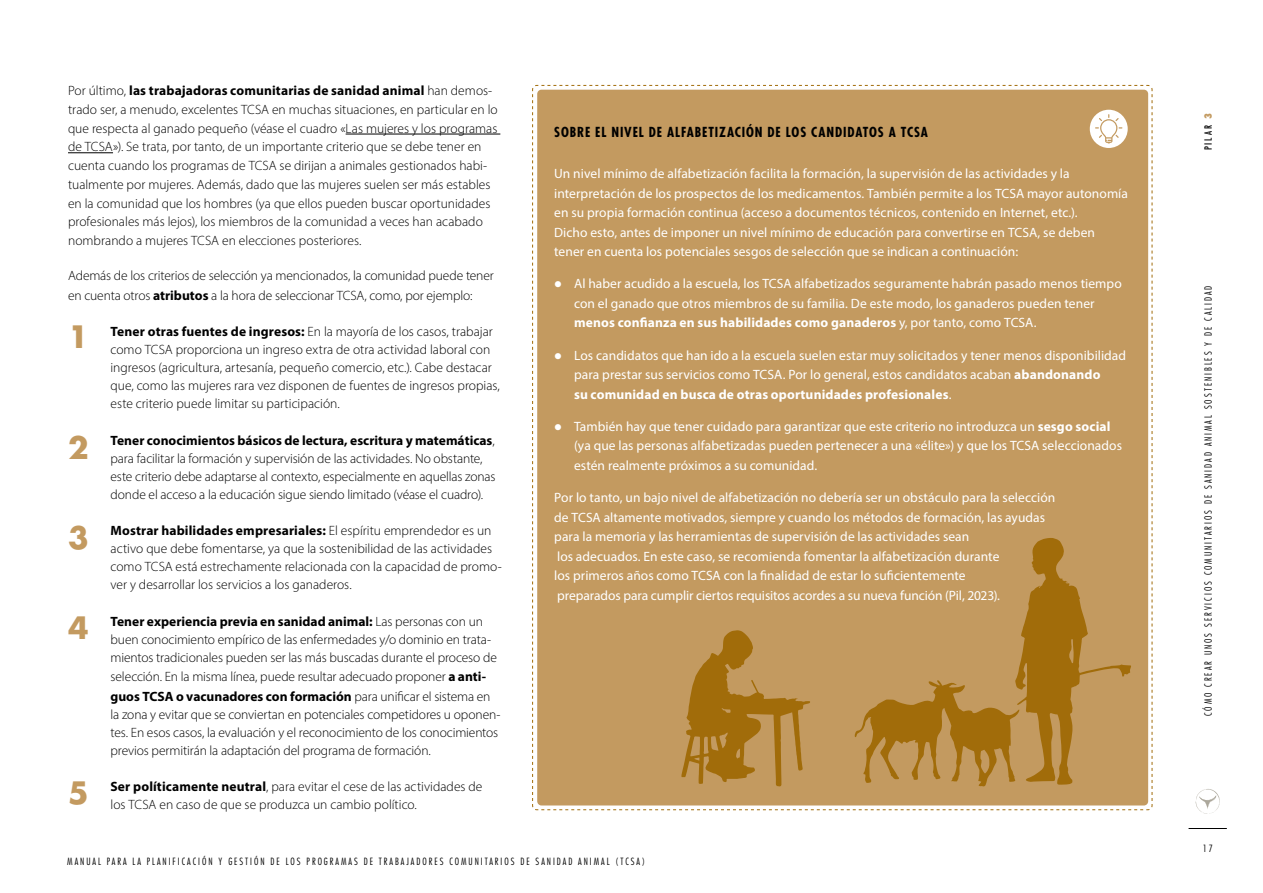
<style>
.page{position:relative;width:1263px;height:893px;background:#fff}
.page>*{position:absolute;margin:0;border:0;box-sizing:border-box;transform-origin:0 0}
.t1{font:700 30px "Futura Std";color:#c39a60}
.t2{font:300 13.5px/18px "Myriad Pro";letter-spacing:-.005em;color:#000}
.t3{font:13.5px/19.5px "Myriad Pro";letter-spacing:.005em;color:#fff}
.t4{font:700 condensed 13.5px "Futura Std";letter-spacing:.065em;color:#000}
.t5{font:300 condensed 9.75px "Futura Std";letter-spacing:.2em;color:#000}
.t6{font:condensed 9.75px "Futura Std";letter-spacing:.2em;color:#000}
.s1{font-weight:700}
.s2{font-weight:800;color:#c39a60}
</style>
<div class="page">
<hr style="left:1188px;top:828px;width:39px;height:1px;background:#000">
<svg style="left:1195px;top:789px;width:25px;height:25px"></svg>
<hr style="left:346px;top:134px;width:154px;height:1px;background:#000">
<hr style="left:68px;top:152px;width:45px;height:1px;background:#000">
<svg style="left:532px;top:85px;width:621px;height:725px"></svg>
<div style="left:537px;top:90px;width:611px;height:715px;background:#c39a60;border-radius:4px"></div>
<div style="left:1090px;top:110px;width:38px;height:38px;background:#fff;border-radius:50%"></div>
<svg style="left:1095px;top:114px;width:27px;height:30px"></svg>
<svg style="left:855px;top:538px;width:276px;height:249px"></svg>
<svg style="left:681px;top:630px;width:129px;height:157px"></svg>
<p class="t2" style="left:68px;top:81px;width:431px;line-height:18.8px">Por último, <span class="s1">las trabajadoras comunitarias de sanidad animal</span> han demos&shy;trado ser, a menudo, excelentes TCSA en muchas situaciones, en particular en lo que respecta al ganado pequeño (véase el cuadro «Las mujeres y los programas de TCSA»). Se trata, por tanto, de un importante criterio que se debe tener en cuenta cuando los programas de TCSA se dirijan a animales gestionados habi&shy;tualmente por mujeres. Además, dado que las mujeres suelen ser más estables en la comunidad que los hombres (ya que ellos pueden buscar oportunidades profesionales más lejos), los miembros de la comunidad a veces han acabado nombrando a mujeres TCSA en elecciones posteriores.</p>
<p class="t2" style="left:68px;top:266px;width:427px;line-height:19.5px">Además de los criterios de selección ya mencionados, la comunidad puede tener en cuenta otros <span class="s1">atributos</span> a la hora de seleccionar TCSA, como, por ejemplo:</p>
<p class="t2" style="left:111px;top:323px;width:391px"><span class="s1">Tener otras fuentes de ingresos:</span> En la mayoría de los casos, trabajar como TCSA proporciona un ingreso extra de otra actividad laboral con ingresos (agricultura, artesanía, pequeño comercio, etc.). Cabe destacar que, como las mujeres rara vez disponen de fuentes de ingresos propias, este criterio puede limitar su participación.</p>
<p class="t2" style="left:111px;top:431px;width:386px"><span class="s1">Tener conocimientos básicos de lectura, escritura y matemáticas</span>, para facilitar la formación y supervisión de las actividades. No obstante, este criterio debe adaptarse al contexto, especialmente en aquellas zonas donde el acceso a la educación sigue siendo limitado (véase el cuadro).</p>
<p class="t2" style="left:111px;top:522px;width:393px"><span class="s1">Mostrar habilidades empresariales:</span> El espíritu emprendedor es un activo que debe fomentarse, ya que la sostenibilidad de las actividades como TCSA está estrechamente relacionada con la capacidad de promo&shy;ver y desarrollar los servicios a los ganaderos.</p>
<p class="t2" style="left:111px;top:612px;width:388px"><span class="s1">Tener experiencia previa en sanidad animal:</span> Las personas con un buen conocimiento empírico de las enfermedades y/o dominio en trata&shy;mientos tradicionales pueden ser las más buscadas durante el proceso de</p>
<p class="t2" style="left:111px;top:667px;width:381px;line-height:19.5px">selección. En la misma línea, puede resultar adecuado proponer <span class="s1">a anti&shy;guos TCSA o vacunadores con formación</span> para unificar el sistema en</p>
<p class="t2" style="left:111px;top:705px;width:391px">la zona y evitar que se conviertan en potenciales competidores u oponen&shy;tes. En esos casos, la evaluación y el reconocimiento de los conocimientos previos permitirán la adaptación del programa de formación.</p>
<p class="t2" style="left:111px;top:777px;width:373px"><span class="s1">Ser políticamente neutral</span>, para evitar el cese de las actividades de los TCSA en caso de que se produzca un cambio político.</p>
<h1 class="t1" style="left:68px;top:316px;width:22px">1</h1>
<h1 class="t1" style="left:68px;top:428px;width:22px">2</h1>
<h1 class="t1" style="left:68px;top:518px;width:22px">3</h1>
<h1 class="t1" style="left:68px;top:608px;width:22px">4</h1>
<h1 class="t1" style="left:68px;top:773px;width:22px">5</h1>
<p class="t4" style="left:554px;top:124px;width:375px">SOBRE EL NIVEL DE ALFABETIZACIÓN DE LOS CANDIDATOS A TCSA</p>
<p class="t3" style="left:554px;top:164px;width:575px">Un nivel mínimo de alfabetización facilita la formación, la supervisión de las actividades y la interpretación de los prospectos de los medicamentos. También permite a los TCSA mayor autonomía en su propia formación continua (acceso a documentos técnicos, contenido en Internet, etc.).<br>Dicho esto, antes de imponer un nivel mínimo de educación para convertirse en TCSA, se deben tener en cuenta los potenciales sesgos de selección que se indican a continuación:</p>
<p class="t3" style="left:574px;top:274px;width:549px;text-indent:-20px">● Al haber acudido a la escuela, los TCSA alfabetizados seguramente habrán pasado menos tiempo con el ganado que otros miembros de su familia. De este modo, los ganaderos pueden tener <span class="s1">menos confianza en sus habilidades como ganaderos</span> y, por tanto, como TCSA.</p>
<p class="t3" style="left:574px;top:345px;width:554px;text-indent:-20px">● Los candidatos que han ido a la escuela suelen estar muy solicitados y tener menos disponibilidad para prestar sus servicios como TCSA. Por lo general, estos candidatos acaban <span class="s1">abandonando<br>su comunidad en busca de otras oportunidades profesionales</span>.</p>
<p class="t3" style="left:574px;top:416px;width:549px;text-indent:-20px">● También hay que tener cuidado para garantizar que este criterio no introduzca un <span class="s1">sesgo social </span>(ya que las personas alfabetizadas pueden pertenecer a una «élite») y que los TCSA seleccionados estén realmente próximos a su comunidad.</p>
<p class="t3" style="left:554px;top:488px;width:503px">Por lo tanto, un bajo nivel de alfabetización no debería ser un obstáculo para la selección de TCSA altamente motivados, siempre y cuando los métodos de formación, las ayudas para la memoria y las herramientas de supervisión de las actividades sean<br>los adecuados. En este caso, se recomienda fomentar la alfabetización durante<br>los primeros años como TCSA con la finalidad de estar lo suficientemente<br>preparados para cumplir ciertos requisitos acordes a su nueva función (Pil, 2023).</p>
<p class="t5" style="left:67px;top:856px;width:579px">MANUAL PARA LA PLANIFICACIÓN Y GESTIÓN DE LOS PROGRAMAS DE TRABAJADORES COMUNITARIOS DE SANIDAD ANIMAL (TCSA)</p>
<p class="t6" style="left:1202px;top:150px;width:38px;rotate:-90deg">PILAR <span class="s2">3</span></p>
<p class="t5" style="left:1202px;top:716px;width:432px;rotate:-90deg">CÓMO CREAR UNOS SERVICIOS COMUNITARIOS DE SANIDAD ANIMAL SOSTENIBLES Y DE CALIDAD</p>
<p class="t5" style="left:1203px;top:843px;width:12px">17</p>
</div>
